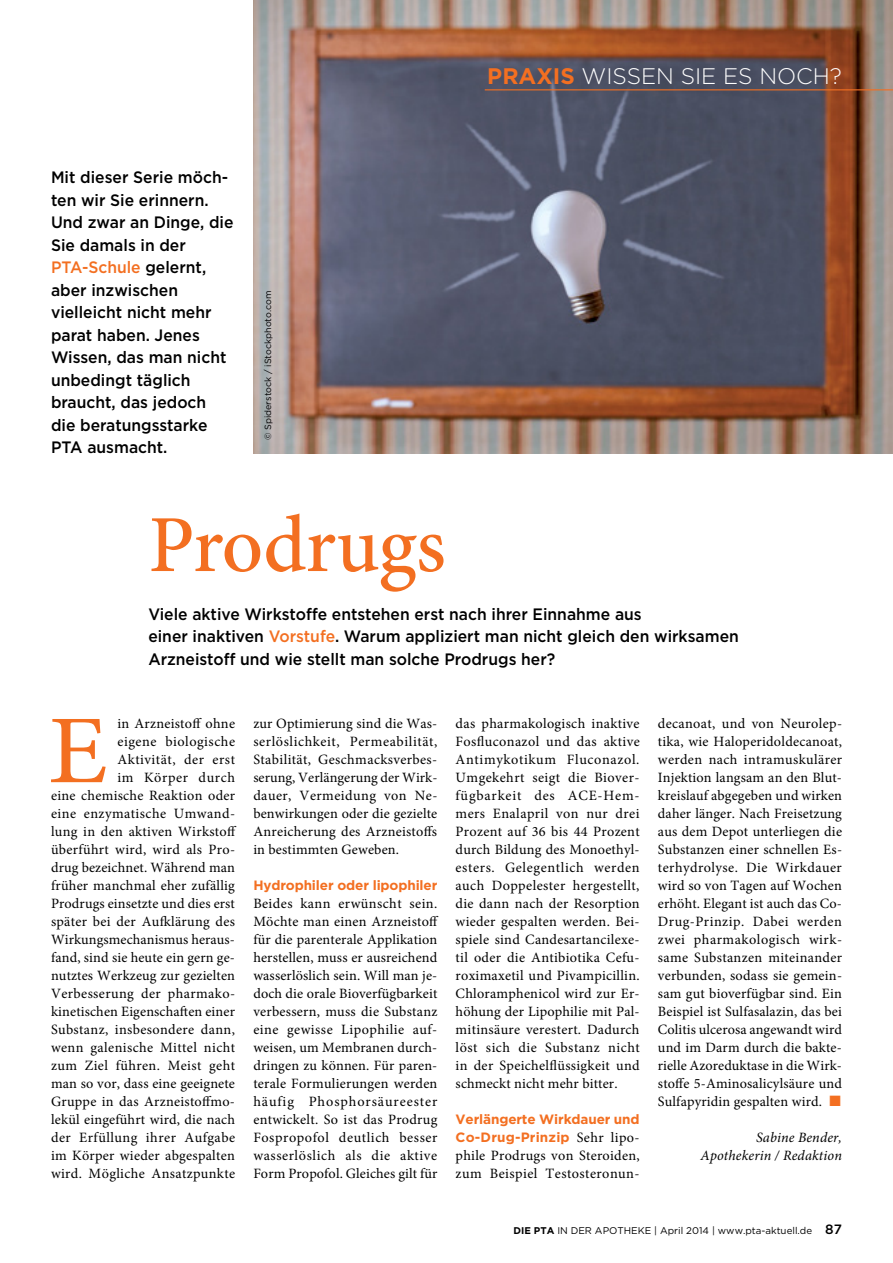
<style>
.page{position:relative;width:893px;height:1263px;background:#fff}
.page>*{position:absolute;margin:0;border:0;box-sizing:border-box;transform-origin:0 0}
.t1{font:97.2px "Minion Pro";color:#f36f21;scale:1.09 1}
.t2{font:500 81px "Minion Pro";letter-spacing:-.01em;color:#f36f21}
.t3{font:300 22.5px "Gotham";color:#fff}
.t4{font:500 16.5px/22.5px "Gotham";color:#000;scale:.95 1}
.t5{font:14.25px/18px "Minion Pro";letter-spacing:.02em;color:#000;text-align:justify}
.t6{font:italic 14.25px/18px "Minion Pro";letter-spacing:.01em;color:#000;text-align:right}
.t7{font:700 13.5px/18px "Gotham";letter-spacing:-.01em;color:#f36f21}
.t8{font:9.75px "Gotham";color:#000}
.t9{font:9px "Gotham";color:#000}
.s1{color:#f36f21}
.s2{font-weight:700;color:#f36f21}
.s3{font-family:"Minion Pro";font-weight:400;font-size:14.25px;color:#000}
.s4{font-weight:700}
.s5{font-weight:500;font-size:13.5px}
</style>
<div class="page">
<img style="left:253px;top:0;width:640px;height:453px">
<hr style="left:485px;top:89px;width:408px;height:1px;background:#f36f21">
<p class="t4" style="left:51px;top:166px;width:194px">Mit dieser Serie möch&shy;ten wir Sie erinnern.<br>Und zwar an Dinge, die<br>Sie damals in der<br><span class="s1">PTA-Schule</span> gelernt, aber inzwischen vielleicht nicht mehr parat haben. Jenes<br>Wissen, das man nicht unbedingt täglich braucht, das jedoch die beratungsstarke<br>PTA ausmacht.</p>
<p class="t9" style="left:262px;top:440px;width:151px;rotate:-90deg">© Spiderstock / iStockphoto.com</p>
<h2 class="t2" style="left:148px;top:490px;width:299px">Prodrugs</h2>
<h3 class="t3" style="left:487px;top:62px;width:356px"><span class="s2">PRAXIS</span> WISSEN SIE ES NOCH?</h3>
<p class="t4" style="left:148px;top:602px;width:623px">Viele aktive Wirkstoffe entstehen erst nach ihrer Einnahme aus<br>einer inaktiven <span class="s1">Vorstufe</span>. Warum appliziert man nicht gleich den wirksamen<br>Arzneistoff und wie stellt man solche Prodrugs her?</p>
<p class="t5" style="left:51px;top:715px;width:187px;text-align:right">in Arzneistoff ohne<br>eigene biologische<br>Aktivität, der erst<br>im Körper durch<br>eine chemische Reaktion oder eine enzymatische Umwand&shy;lung in den aktiven Wirkstoff überführt wird, wird als Pro&shy;drug bezeichnet. Während man früher manchmal eher zufällig<br>Prodrugs einsetzte und dies erst später bei der Aufklärung des<br>Wirkungsmechanismus heraus&shy;fand, sind sie heute ein gern ge&shy;nutztes Werkzeug zur gezielten<br>Verbesserung der pharmako&shy;kinetischen Eigenschaften einer<br>Substanz, insbesondere dann, wenn galenische Mittel nicht zum Ziel führen. Meist geht man so vor, dass eine geeignete<br>Gruppe in das Arzneistoffmo&shy;lekül eingeführt wird, die nach der Erfüllung ihrer Aufgabe im Körper wieder abgespalten wird. Mögliche Ansatzpunkte</p>
<p class="t5" style="left:253px;top:715px;width:186px">zur Optimierung sind die Was&shy;serlöslichkeit, Permeabilität, Stabilität, Geschmacksverbes&shy;serung, Verlängerung der Wirk&shy;dauer, Vermeidung von Ne&shy;benwirkungen oder die gezielte Anreicherung des Arzneistoffs in bestimmten Geweben.</p>
<h1 class="t1" style="left:48px;top:686px;width:57px">E</h1>
<p class="t7" style="left:253px;top:876px;width:186px">Hydrophiler oder lipophiler</p>
<p class="t5" style="left:253px;top:895px;width:187px">Beides kann erwünscht sein.<br>Möchte man einen Arzneistoff für die parenterale Applikation herstellen, muss er ausreichend wasserlöslich sein. Will man je&shy;doch die orale Bioverfügbarkeit verbessern, muss die Substanz eine gewisse Lipophilie auf&shy;weisen, um Membranen durch&shy;dringen zu können. Für paren&shy;terale Formulierungen werden häufig Phosphorsäureester entwickelt. So ist das Prodrug Fospropofol deutlich besser wasserlöslich als die aktive Form Propofol. Gleiches gilt für</p>
<p class="t5" style="left:456px;top:715px;width:186px">das pharmakologisch inaktive Fosfluconazol und das aktive Antimykotikum Fluconazol.<br>Umgekehrt seigt die Biover&shy;fügbarkeit des ACE-Hem&shy;mers Enalapril von nur drei Prozent auf 36 bis 44 Prozent durch Bildung des Monoethyl&shy;esters. Gelegentlich werden auch Doppelester hergestellt, die dann nach der Resorption wieder gespalten werden. Bei&shy;spiele sind Candesartancilexe&shy;til oder die Antibiotika Cefu&shy;roximaxetil und Pivampicillin.<br>Chloramphenicol wird zur Er&shy;höhung der Lipophilie mit Pal&shy;mitinsäure verestert. Dadurch löst sich die Substanz nicht in der Speichelflüssigkeit und schmeckt nicht mehr bitter.</p>
<p class="t7" style="left:456px;top:1110px;width:186px">Verlängerte Wirkdauer und<br>Co-Drug-Prinzip <span class="s3">Sehr lipo-</span></p>
<p class="t5" style="left:456px;top:1147px;width:186px">phile Prodrugs von Steroiden, zum Beispiel Testosteronun-</p>
<p class="t5" style="left:658px;top:715px;width:186px">decanoat, und von Neurolep&shy;tika, wie Haloperidoldecanoat, werden nach intramuskulärer Injektion langsam an den Blut&shy;kreislauf abgegeben und wirken daher länger. Nach Freisetzung aus dem Depot unterliegen die Substanzen einer schnellen Es&shy;terhydrolyse. Die Wirkdauer wird so von Tagen auf Wochen erhöht. Elegant ist auch das Co-Drug-Prinzip. Dabei werden zwei pharmakologisch wirk&shy;same Substanzen miteinander verbunden, sodass sie gemein&shy;sam gut bioverfügbar sind. Ein Beispiel ist Sulfasalazin, das bei Colitis ulcerosa angewandt wird und im Darm durch die bakte&shy;rielle Azoreduktase in die Wirk&shy;stoffe 5-Aminosalicylsäure und Sulfapyridin gespalten wird. <span class="s1">■</span></p>
<p class="t6" style="left:700px;top:1129px;width:143px">Sabine Bender,<br>Apothekerin / Redaktion</p>
<p class="t8" style="left:513px;top:1224px;width:330px"><span class="s4">DIE PTA</span> IN DER APOTHEKE | April 2014 | www.pta-aktuell.de <span class="s5">87</span></p>
</div>
